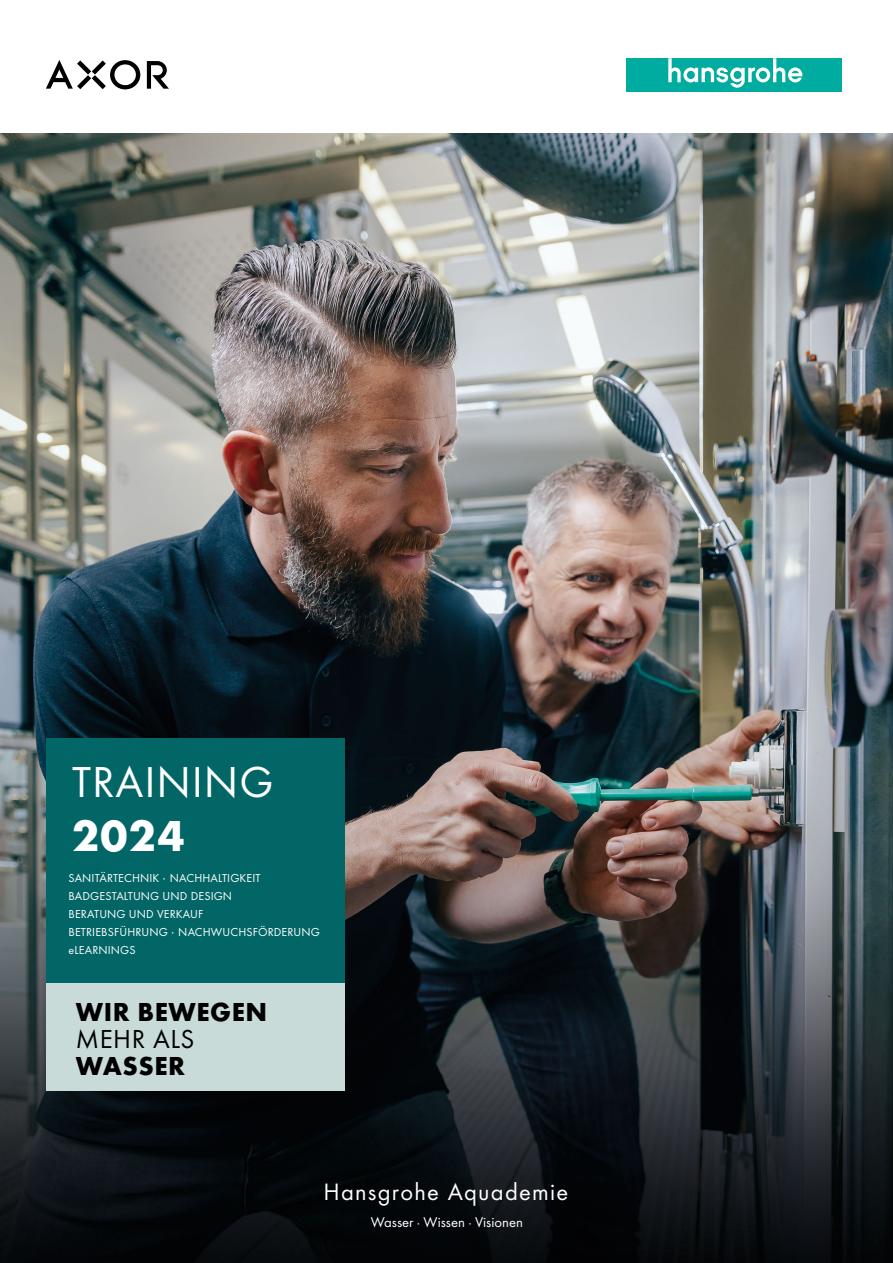
<style>
.page{position:relative;width:893px;height:1263px;background:#fff}
.page>*{position:absolute;margin:0;border:0;box-sizing:border-box;transform-origin:0 0}
.t1{font:45px "Futura TOT Boo";letter-spacing:.02em;color:#fff}
.t2{font:700 45px "Futura TOT";color:#fff}
.t3{font:700 27px "Futura TOT";letter-spacing:.02em;color:#000}
.t4{font:27px "Futura TOT Boo";letter-spacing:.02em;color:#000}
.t5{font:24.6px "Futura TOT Boo";letter-spacing:.05em;color:#fff}
.t6{font:14.7px "Futura TOT Boo";color:#fff}
.t7{font:12px/18px "Futura TOT Boo";letter-spacing:.01em;color:#fff}
.s1{font-size:14.7px}
</style>
<div class="page">
<img style="left:0;top:133px;width:893px;height:1130px">
<svg style="left:147px;top:61px;width:22px;height:28px"></svg>
<svg style="left:46px;top:60px;width:94px;height:29px"></svg>
<div style="left:627px;top:58px;width:215px;height:33px;background:#00aba0"></div>
<svg style="left:668px;top:58px;width:134px;height:30px"></svg>
<div style="left:46px;top:738px;width:299px;height:245px;background:#036666"></div>
<div style="left:46px;top:984px;width:299px;height:107px;background:#c8dbd9"></div>
<h1 class="t1" style="left:72px;top:756px;width:203px">TRAINING</h1>
<h1 class="t2" style="left:72px;top:808px;width:114px">2024</h1>
<p class="t7" style="left:69px;top:869px;width:253px">SANITÄRTECHNIK <span class="s1">·</span> NACHHALTIGKEIT<br>BADGESTALTUNG UND DESIGN<br>BERATUNG UND VERKAUF<br>BETRIEBSFÜHRUNG <span class="s1">·</span> NACHWUCHSFÖRDERUNG eLEARNINGS</p>
<h2 class="t3" style="left:76px;top:995px;width:193px">WIR BEWEGEN</h2>
<h2 class="t4" style="left:76px;top:1023px;width:120px">MEHR ALS</h2>
<h2 class="t3" style="left:76px;top:1049px;width:111px">WASSER</h2>
<h3 class="t5" style="left:323px;top:1177px;width:246px">Hansgrohe Aquademie</h3>
<p class="t6" style="left:371px;top:1213px;width:154px">Wasser · Wissen · Visionen</p>
</div>
